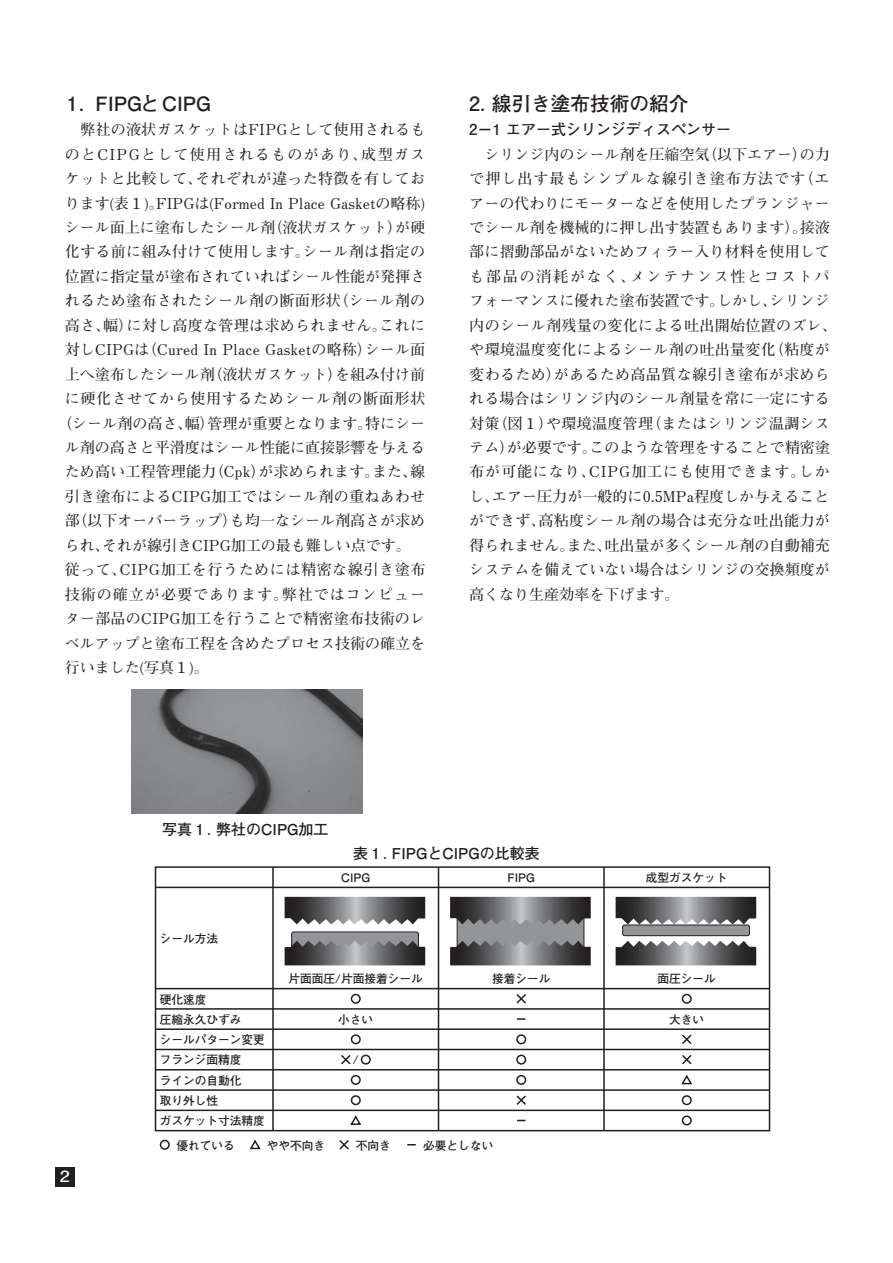
<style>
.page{position:relative;width:893px;height:1263px;background:#fff}
.page>*{position:absolute;margin:0;border:0;box-sizing:border-box;transform-origin:0 0}
.t1{font:700 19.65px "Futo Go B101 Pro";color:#231f20}
.t2{font:700 19.65px "Futo Go B101 Pro";letter-spacing:-.24em;color:#231f20}
.t3{font:700 15.3px "Futo Go B101 Pro";color:#fff;scale:1.18 1}
.t4{font:700 15px/24.5px "Futo Min A101 Pro";letter-spacing:.01em;color:#231f20}
.t5{font:700 15px "Futo Go B101 Pro";color:#231f20}
.t6{font:700 15px "Futo Min A101 Pro";letter-spacing:.04em;color:#231f20}
.t7{font:700 15px "Futo Min A101 Pro";letter-spacing:.085em;color:#231f20}
.t8{font:700 15px "Futo Min A101 Pro";letter-spacing:.045em;color:#231f20}
.t9{font:700 15px "Futo Min A101 Pro";letter-spacing:.07em;color:#231f20}
.t10{font:700 11.7px/20.2px "Futo Go B101 Pro";color:#231f20}
</style>
<div class="page">
<div style="left:55px;top:1167px;width:19px;height:19px;background:#231f20"></div>
<div style="left:155px;top:866px;width:615px;height:265px;border:2px solid #231f20"></div>
<hr style="left:156px;top:887px;width:613px;height:1px;background:#231f20">
<hr style="left:156px;top:988px;width:613px;height:1px;background:#231f20">
<hr style="left:156px;top:1008px;width:613px;height:2px;background:#231f20">
<hr style="left:156px;top:1028px;width:613px;height:2px;background:#231f20">
<hr style="left:156px;top:1049px;width:613px;height:1px;background:#231f20">
<hr style="left:156px;top:1069px;width:613px;height:1px;background:#231f20">
<hr style="left:156px;top:1089px;width:613px;height:2px;background:#231f20">
<hr style="left:156px;top:1109px;width:613px;height:2px;background:#231f20">
<hr style="left:272px;top:867px;width:2px;height:264px;background:#231f20">
<hr style="left:438px;top:867px;width:1px;height:264px;background:#231f20">
<hr style="left:603px;top:867px;width:2px;height:264px;background:#231f20">
<div style="left:351px;top:994px;width:10px;height:10px;border:2px solid #231f20;border-radius:50%"></div>
<div style="left:160px;top:1140px;width:10px;height:10px;border:2px solid #231f20;border-radius:50%"></div>
<div style="left:351px;top:1034px;width:10px;height:10px;border:2px solid #231f20;border-radius:50%"></div>
<div style="left:516px;top:1034px;width:10px;height:10px;border:2px solid #231f20;border-radius:50%"></div>
<div style="left:682px;top:994px;width:10px;height:10px;border:2px solid #231f20;border-radius:50%"></div>
<div style="left:516px;top:1054px;width:10px;height:11px;border:2px solid #231f20;border-radius:50%"></div>
<div style="left:361px;top:1054px;width:10px;height:11px;border:2px solid #231f20;border-radius:50%"></div>
<div style="left:351px;top:1075px;width:10px;height:10px;border:2px solid #231f20;border-radius:50%"></div>
<div style="left:516px;top:1075px;width:10px;height:10px;border:2px solid #231f20;border-radius:50%"></div>
<div style="left:351px;top:1095px;width:10px;height:10px;border:2px solid #231f20;border-radius:50%"></div>
<div style="left:682px;top:1095px;width:10px;height:10px;border:2px solid #231f20;border-radius:50%"></div>
<div style="left:682px;top:1115px;width:10px;height:10px;border:2px solid #231f20;border-radius:50%"></div>
<svg style="left:350px;top:1115px;width:12px;height:10px"></svg>
<svg style="left:249px;top:1139px;width:12px;height:11px"></svg>
<svg style="left:681px;top:1075px;width:12px;height:10px"></svg>
<svg style="left:341px;top:1055px;width:10px;height:10px"></svg>
<svg style="left:339px;top:1140px;width:10px;height:10px"></svg>
<svg style="left:516px;top:994px;width:10px;height:10px"></svg>
<svg style="left:682px;top:1034px;width:10px;height:10px"></svg>
<svg style="left:682px;top:1055px;width:10px;height:10px"></svg>
<svg style="left:516px;top:1095px;width:10px;height:10px"></svg>
<svg style="left:517px;top:1018px;width:8px;height:2px"></svg>
<div style="left:292px;top:932px;width:126px;height:22px;background:#939598;border-radius:2px"></div>
<div style="left:291px;top:931px;width:128px;height:24px;border:1px solid #231f20;border-radius:2px"></div>
<svg style="left:285px;top:941px;width:140px;height:24px"></svg>
<svg style="left:285px;top:897px;width:140px;height:27px;background:#6e6e70"></svg>
<div style="left:457px;top:908px;width:127px;height:46px;background:#939598;border-radius:2px"></div>
<svg style="left:450px;top:941px;width:141px;height:24px"></svg>
<svg style="left:450px;top:897px;width:141px;height:27px"></svg>
<div style="left:623px;top:925px;width:126px;height:11px;background:#939598;border-radius:2px"></div>
<div style="left:622px;top:924px;width:128px;height:12px;border:1px solid #231f20;border-radius:2px"></div>
<svg style="left:616px;top:941px;width:140px;height:24px;background:#727274"></svg>
<svg style="left:616px;top:897px;width:140px;height:27px;background:#6e6e70"></svg>
<img style="left:132px;top:689px;width:230px;height:124px">
<h1 class="t2" style="left:62px;top:87px;width:151px">１．FＩＰＧと CIPG</h1>
<p class="t4" style="left:65px;top:115px;width:362px">　弊社の液状ガスケットはFIPGとして使用されるも</p>
<p class="t7" style="left:65px;top:142px;width:362px">のとCIPGとして使用されるものがあり、成型ガス</p>
<p class="t4" style="left:65px;top:164px;width:362px">ケットと比較して、それぞれが違った特徴を有してお</p>
<p class="t4" style="left:65px;top:189px;width:362px">ります(表１)。FIPGは(Formed In Place Gasketの略称)</p>
<p class="t4" style="left:65px;top:213px;width:362px">シール面上に塗布したシール剤（液状ガスケット）が硬</p>
<p class="t4" style="left:65px;top:238px;width:362px">化する前に組み付けて使用します。シール剤は指定の</p>
<p class="t4" style="left:65px;top:262px;width:362px">位置に指定量が塗布されていればシール性能が発揮さ</p>
<p class="t4" style="left:65px;top:287px;width:362px">れるため塗布されたシール剤の断面形状（シール剤の</p>
<p class="t4" style="left:65px;top:311px;width:362px">高さ、幅）に対し高度な管理は求められません。これに</p>
<p class="t4" style="left:65px;top:335px;width:362px">対しCIPGは（Cured In Place Gasketの略称）シール面</p>
<p class="t4" style="left:65px;top:360px;width:362px">上へ塗布したシール剤（液状ガスケット）を組み付け前</p>
<p class="t8" style="left:65px;top:387px;width:362px">に硬化させてから使用するためシール剤の断面形状</p>
<p class="t4" style="left:57px;top:409px;width:369px">（シール剤の高さ、幅）管理が重要となります。特にシー</p>
<p class="t4" style="left:65px;top:433px;width:362px">ル剤の高さと平滑度はシール性能に直接影響を与える</p>
<p class="t4" style="left:65px;top:458px;width:362px">ため高い工程管理能力（Cpk）が求められます。また、線</p>
<p class="t4" style="left:65px;top:482px;width:362px">引き塗布によるCIPG加工ではシール剤の重ねあわせ</p>
<p class="t4" style="left:65px;top:507px;width:362px">部（以下オーバーラップ）も均一なシール剤高さが求め</p>
<p class="t4" style="left:65px;top:531px;width:348px">られ、それが線引きCIPG加工の最も難しい点です。</p>
<p class="t6" style="left:65px;top:558px;width:362px">従って、CIPG加工を行うためには精密な線引き塗布</p>
<p class="t9" style="left:65px;top:582px;width:362px">技術の確立が必要であります。弊社ではコンピュー</p>
<p class="t4" style="left:65px;top:604px;width:362px">ター部品のCIPG加工を行うことで精密塗布技術のレ</p>
<p class="t4" style="left:65px;top:629px;width:362px">ベルアップと塗布工程を含めたプロセス技術の確立を</p>
<p class="t4" style="left:65px;top:653px;width:145px">行いました(写真１)。</p>
<h1 class="t1" style="left:469px;top:87px;width:221px">2. 線引き塗布技術の紹介</h1>
<p class="t5" style="left:469px;top:117px;width:263px">2－1 エアー式シリンジディスペンサー</p>
<p class="t4" style="left:469px;top:140px;width:369px;text-indent:15px">シリンジ内のシール剤を圧縮空気（以下エアー）の力で押し出す最もシンプルな線引き塗布方法です（エアーの代わりにモーターなどを使用したプランジャーでシール剤を機械的に押し出す装置もあります）。接液部に摺動部品がないためフィラー入り材料を使用しても部品の消耗がなく、メンテナンス性とコストパフォーマンスに優れた塗布装置です。しかし、シリンジ内のシール剤残量の変化による吐出開始位置のズレ、や環境温度変化によるシール剤の吐出量変化（粘度が変わるため）があるため高品質な線引き塗布が求められる場合はシリンジ内のシール剤量を常に一定にする対策（図１）や環境温度管理（またはシリンジ温調システム）が必要です。このような管理をすることで精密塗布が可能になり、CIPG加工にも使用できます。しかし、エアー圧力が一般的に0.5MPa程度しか与えることができず、高粘度シール剤の場合は充分な吐出能力が得られません。また、吐出量が多くシール剤の自動補充システムを備えていない場合はシリンジの交換頻度が高くなり生産効率を下げます。</p>
<p class="t5" style="left:162px;top:817px;width:168px">写真１. 弊社のCIPG加工</p>
<p class="t5" style="left:353px;top:841px;width:188px">表１. FIPGとCIPGの比較表</p>
<p class="t10" style="left:160px;top:927px;width:60px">シール方法</p>
<p class="t10" style="left:160px;top:987px;width:48px">硬化速度</p>
<p class="t10" style="left:160px;top:1008px;width:107px">圧縮永久ひずみ<br>シールパターン変更フランジ面精度</p>
<p class="t10" style="left:160px;top:1069px;width:107px">ラインの自動化<br>取り外し性<br>ガスケット寸法精度</p>
<p class="t10" style="left:341px;top:866px;width:31px">CIPG</p>
<p class="t10" style="left:507px;top:866px;width:29px">FIPG</p>
<p class="t10" style="left:646px;top:866px;width:83px">成型ガスケット</p>
<p class="t10" style="left:289px;top:967px;width:136px">片面面圧/片面接着シール</p>
<p class="t10" style="left:492px;top:967px;width:60px">接着シール</p>
<p class="t10" style="left:657px;top:967px;width:60px">面圧シール</p>
<p class="t10" style="left:338px;top:1008px;width:37px">小さい</p>
<p class="t10" style="left:353px;top:1048px;width:7px">/</p>
<p class="t10" style="left:669px;top:1008px;width:37px">大きい</p>
<p class="t3" style="left:60px;top:1164px;width:10px">2</p>
<p class="t10" style="left:165px;top:1133px;width:72px">　優れている</p>
<p class="t10" style="left:255px;top:1133px;width:72px">　やや不向き</p>
<p class="t10" style="left:344px;top:1133px;width:48px">　不向き</p>
<p class="t10" style="left:412px;top:1133px;width:83px">　必要としない</p>
</div>
